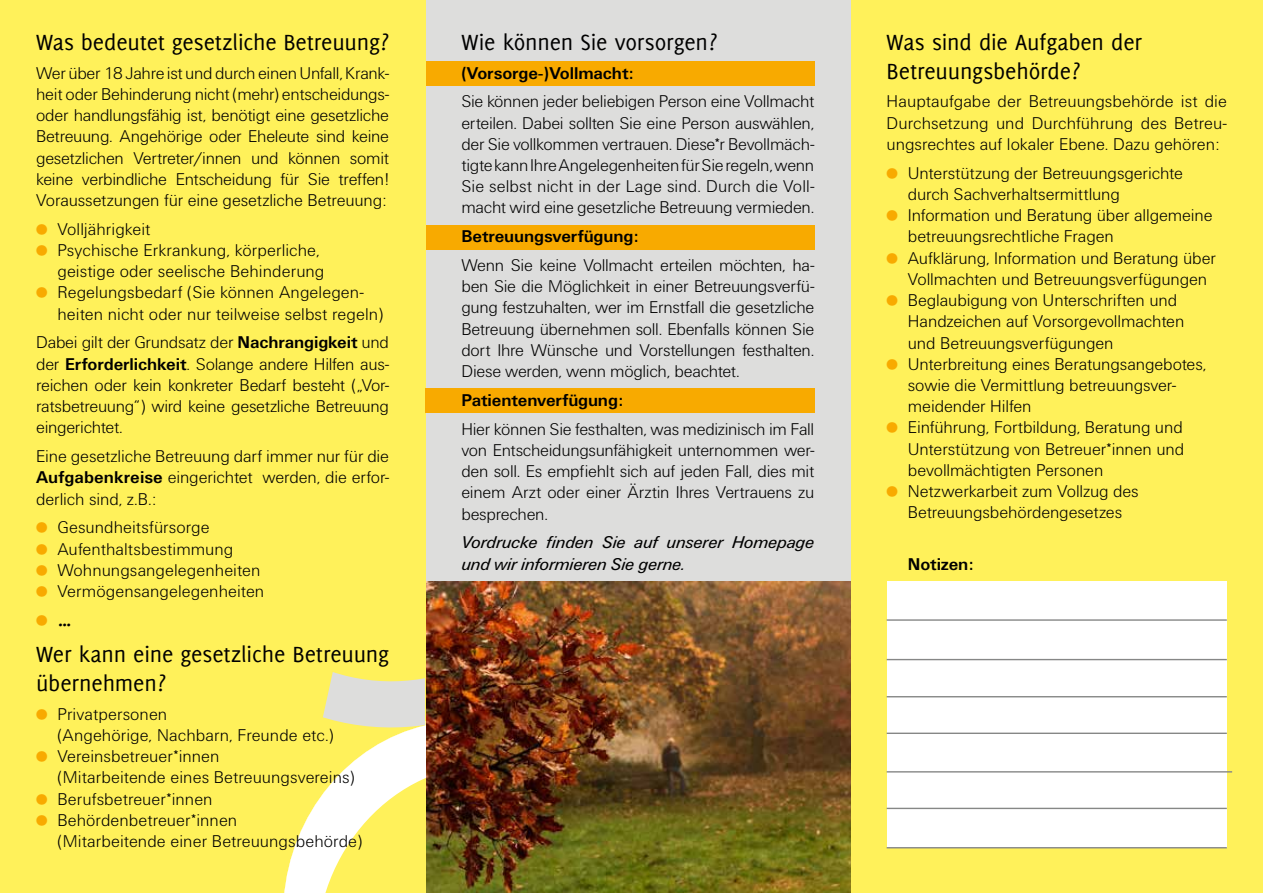
<style>
.page{position:relative;width:1263px;height:893px;background:#fff}
.page>*{position:absolute;margin:0;border:0;box-sizing:border-box;transform-origin:0 0}
.t1{font:800 27px "Delicious";color:#f8aa00}
.t2{font:24px/28.8px "Delicious";letter-spacing:-.005em;color:#000}
.t3{font:300 17.7px/21.3px "Unitus T";letter-spacing:-.005em;color:#000}
.t4{font:700 17.7px "Unitus T";letter-spacing:-.01em;color:#000}
.t5{font:italic 17.7px/21.3px "Unitus T";letter-spacing:-.01em;color:#000}
.s1{font-family:"Delicious";font-weight:800;font-size:27px;color:#f8aa00}
.s2{font-weight:700}
.s3{font-weight:400;font-size:24px;color:#000}
</style>
<div class="page">
<div style="left:0;top:0;width:425px;height:893px;background:#fff15a"></div>
<div style="left:426px;top:0;width:425px;height:893px;background:#dddddc"></div>
<div style="left:851px;top:0;width:412px;height:893px;background:#fff15a"></div>
<svg style="left:284px;top:645px;width:142px;height:248px"></svg>
<div style="left:426px;top:62px;width:388px;height:24px;background:#f8aa00"></div>
<div style="left:426px;top:225px;width:388px;height:25px;background:#f8aa00"></div>
<div style="left:425px;top:388px;width:389px;height:25px;background:#f8aa00"></div>
<div style="left:887px;top:581px;width:340px;height:267px;background:#fff"></div>
<hr style="left:887px;top:619px;width:340px;height:2px;background:#868786">
<hr style="left:887px;top:659px;width:340px;height:1px;background:#868786">
<hr style="left:887px;top:696px;width:340px;height:1px;background:#868786">
<hr style="left:887px;top:847px;width:340px;height:1px;background:#868786">
<hr style="left:887px;top:808px;width:340px;height:1px;background:#868786">
<hr style="left:887px;top:771px;width:345px;height:1px;background:#868786">
<hr style="left:887px;top:733px;width:340px;height:1px;background:#868786">
<img style="left:426px;top:581px;width:424px;height:312px">
<h2 class="t2" style="left:36px;top:27px;width:354px">Was bedeutet gesetzliche Betreuung?</h2>
<p class="t3" style="left:36px;top:62px;width:354px;text-align:justify">Wer über 18 Jahre ist und durch einen Unfall, Krank&shy;heit oder Behinderung nicht (mehr) entscheidungs&shy;oder handlungsfähig ist, benötigt eine gesetzliche Betreuung. Angehörige oder Eheleute sind keine gesetzlichen Vertreter/innen und können somit keine verbindliche Entscheidung für Sie treffen!<br>Voraussetzungen für eine gesetzliche Betreuung:</p>
<p class="t3" style="left:36px;top:218px;width:116px"><span class="s1">•</span> Volljährigkeit</p>
<p class="t3" style="left:36px;top:239px;width:290px;text-align:right"><span class="s1">•</span> Psychische Erkrankung, körperliche, geistige oder seelische Behinderung</p>
<p class="t3" style="left:57px;top:282px;width:327px;text-indent:-21px"><span class="s1">•</span> Regelungsbedarf (Sie können Angelegen&shy;heiten nicht oder nur teilweise selbst regeln)</p>
<p class="t3" style="left:36px;top:332px;width:354px;text-align:justify">Dabei gilt der Grundsatz der <span class="s2">Nachrangigkeit</span> und der <span class="s2">Erforderlichkeit</span>. Solange andere Hilfen aus&shy;reichen oder kein konkreter Bedarf besteht („Vor&shy;ratsbetreuung“) wird keine gesetzliche Betreuung eingerichtet.</p>
<p class="t3" style="left:36px;top:445px;width:354px;text-align:justify">Eine gesetzliche Betreuung darf immer nur für die <span class="s2">Aufgabenkreise</span> eingerichtet werden, die erfor&shy;derlich sind, z.B.:</p>
<p class="t3" style="left:36px;top:517px;width:175px"><span class="s1">•</span> Gesundheitsfürsorge</p>
<p class="t3" style="left:36px;top:538px;width:199px"><span class="s1">•</span> Aufenthaltsbestimmung</p>
<p class="t3" style="left:36px;top:559px;width:226px"><span class="s1">•</span> Wohnungsangelegenheiten</p>
<p class="t3" style="left:36px;top:580px;width:230px"><span class="s1">•</span> Vermögensangelegenheiten</p>
<h1 class="t1" style="left:36px;top:604px;width:37px">• <span class="s3">…</span></h1>
<h2 class="t2" style="left:36px;top:640px;width:354px">Wer kann eine gesetzliche Betreuung übernehmen?</h2>
<p class="t3" style="left:57px;top:703px;width:278px;text-indent:-21px"><span class="s1">•</span> Privatpersonen<br>(Angehörige, Nachbarn, Freunde etc.)</p>
<p class="t3" style="left:57px;top:745px;width:299px;text-indent:-21px"><span class="s1">•</span> Vereinsbetreuer*innen<br>(Mitarbeitende eines Betreuungsvereins)</p>
<p class="t3" style="left:36px;top:788px;width:178px"><span class="s1">•</span> Berufsbetreuer*innen</p>
<p class="t3" style="left:57px;top:809px;width:306px;text-indent:-21px"><span class="s1">•</span> Behördenbetreuer*innen<br>(Mitarbeitende einer Betreuungsbehörde)</p>
<h2 class="t2" style="left:461px;top:27px;width:257px">Wie können Sie vorsorgen?</h2>
<p class="t4" style="left:461px;top:62px;width:174px">(Vorsorge-)Vollmacht:</p>
<p class="t3" style="left:461px;top:90px;width:354px;text-align:justify">Sie können jeder beliebigen Person eine Vollmacht erteilen. Dabei sollten Sie eine Person auswählen, der Sie vollkommen vertrauen. Diese*r Bevollmäch&shy;tigte kann Ihre Angelegenheiten für Sie regeln, wenn Sie selbst nicht in der Lage sind. Durch die Voll&shy;macht wird eine gesetzliche Betreuung vermieden.</p>
<p class="t4" style="left:461px;top:226px;width:178px">Betreuungsverfügung:</p>
<p class="t3" style="left:461px;top:254px;width:354px;text-align:justify">Wenn Sie keine Vollmacht erteilen möchten, ha&shy;ben Sie die Möglichkeit in einer Betreuungsverfü&shy;gung festzuhalten, wer im Ernstfall die gesetzliche Betreuung übernehmen soll. Ebenfalls können Sie dort Ihre Wünsche und Vorstellungen festhalten.<br>Diese werden, wenn möglich, beachtet.</p>
<p class="t4" style="left:461px;top:390px;width:163px">Patientenverfügung:</p>
<p class="t3" style="left:461px;top:418px;width:354px;text-align:justify">Hier können Sie festhalten, was medizinisch im Fall von Entscheidungsunfähigkeit unternommen wer&shy;den soll. Es empfiehlt sich auf jeden Fall, dies mit einem Arzt oder einer Ärztin Ihres Vertrauens zu besprechen.</p>
<p class="t5" style="left:461px;top:532px;width:354px">Vordrucke finden Sie auf unserer Homepage und wir informieren Sie gerne.</p>
<h2 class="t2" style="left:887px;top:27px;width:257px">Was sind die Aufgaben der<br>Betreuungsbehörde?</h2>
<p class="t3" style="left:887px;top:91px;width:342px;text-align:justify">Hauptaufgabe der Betreuungsbehörde ist die Durchsetzung und Durchführung des Betreu&shy;ungsrechtes auf lokaler Ebene. Dazu gehören:</p>
<p class="t3" style="left:908px;top:162px;width:276px;text-indent:-21px"><span class="s1">•</span> Unterstützung der Betreuungsgerichte durch Sachverhaltsermittlung</p>
<p class="t3" style="left:908px;top:204px;width:306px;text-indent:-21px"><span class="s1">•</span> Information und Beratung über allgemeine betreuungsrechtliche Fragen</p>
<p class="t3" style="left:908px;top:247px;width:310px;text-indent:-21px"><span class="s1">•</span> Aufklärung, Information und Beratung über<br>Vollmachten und Betreuungsverfügungen</p>
<p class="t3" style="left:908px;top:289px;width:278px;text-indent:-21px"><span class="s1">•</span> Beglaubigung von Unterschriften und<br>Handzeichen auf Vorsorgevollmachten und Betreuungsverfügungen</p>
<p class="t3" style="left:908px;top:353px;width:300px;text-indent:-21px"><span class="s1">•</span> Unterbreitung eines Beratungsangebotes, sowie die Vermittlung betreuungsver&shy;meidender Hilfen</p>
<p class="t3" style="left:908px;top:417px;width:278px;text-align:justify;text-indent:-21px"><span class="s1">•</span> Einführung, Fortbildung, Beratung und Unterstützung von Betreuer*innen und bevollmächtigten Personen</p>
<p class="t3" style="left:887px;top:480px;width:253px;text-align:center"><span class="s1">•</span> Netzwerkarbeit zum Vollzug des<br>Betreuungsbehördengesetzes</p>
<p class="t4" style="left:908px;top:553px;width:67px">Notizen:</p>
</div>
